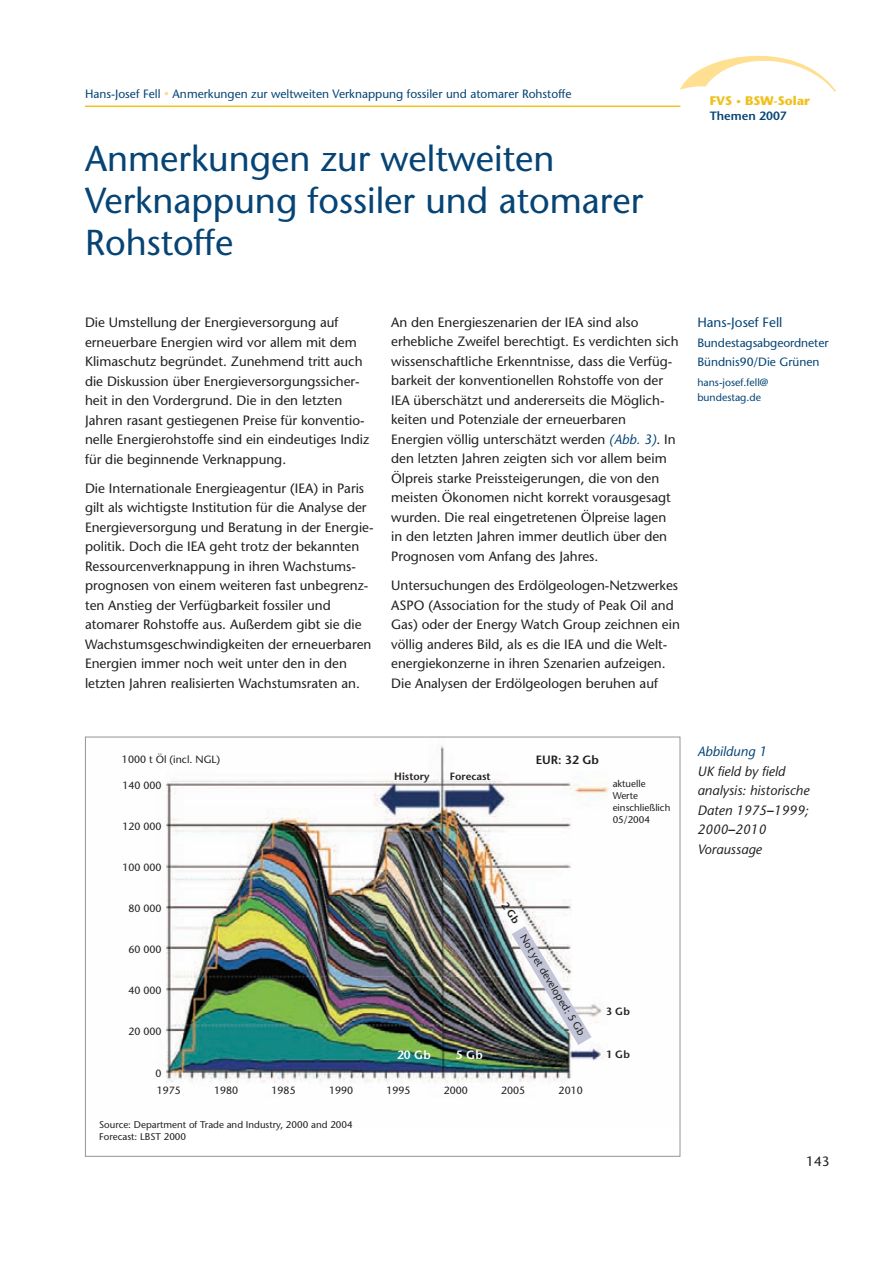
<style>
.page{position:relative;width:893px;height:1263px;background:#fff}
.page>*{position:absolute;margin:0;border:0;box-sizing:border-box;transform-origin:0 0}
.t1{font:36px/42px "Stone Sans";color:#064475}
.t2{font:13.5px/19.5px "Stone Sans";color:#231f20}
.t3{font:italic 13.5px/19.5px "Stone Sans";color:#231f20}
.t4{font:13.5px "Stone Sans";color:#064475}
.t5{font:italic 13.5px "Stone Sans";color:#064475}
.t6{font:700 12.45px "Stone Sans";color:#f0c01d}
.t7{font:12px/19.5px "Stone Sans";color:#064475}
.t8{font:600 12px "Stone Sans";color:#064475}
.t9{font:600 12px "Stone Sans";color:#231f20}
.t10{font:600 12px "Stone Sans";color:#fff}
.t11{font:10.5px/17.2px "Stone Sans";color:#231f20}
.t12{font:10.5px/15px "Stone Sans";color:#064475}
.t13{font:600 10.5px "Stone Sans";color:#231f20}
.t14{font:9.75px/12px "Stone Sans";color:#231f20}
.s1{font-size:9.75px;color:#f7db93}
.s2{font-size:9.75px}
.s3{font-style:italic;color:#064475}
.s4{font-family:"Frutiger";font-weight:700;font-style:normal}
</style>
<div class="page">
<hr style="left:85px;top:106px;width:595px;height:1px;background:#f0c01d">
<svg style="left:680px;top:55px;width:156px;height:37px"></svg>
<img style="left:164px;top:745px;width:445px;height:338px">
<img style="left:501px;top:901px;width:91px;height:144px">
<p class="t7" style="left:85px;top:85px;width:488px">Hans-Josef Fell <span class="s1">•</span> Anmerkungen zur weltweiten Verknappung fossiler und atomarer Rohstoffe</p>
<h1 class="t1" style="left:85px;top:141px;width:560px">Anmerkungen zur weltweiten<br>Verknappung fossiler und atomarer<br>Rohstoffe</h1>
<p class="t6" style="left:710px;top:96px;width:102px">FVS <span class="s2">•</span> BSW-Solar</p>
<p class="t8" style="left:710px;top:111px;width:79px">Themen 2007</p>
<p class="t2" style="left:85px;top:314px;width:286px">Die Umstellung der Energieversorgung auf erneuerbare Energien wird vor allem mit dem Klimaschutz begründet. Zunehmend tritt auch die Diskussion über Energieversorgungssicher - heit in den Vordergrund. Die in den letzten Jahren rasant gestiegenen Preise für konventio - nelle Energierohstoffe sind ein eindeutiges Indiz für die beginnende Verknappung.</p>
<p class="t2" style="left:85px;top:480px;width:290px">Die Internationale Energieagentur (IEA) in Paris gilt als wichtigste Institution für die Analyse der Energieversorgung und Beratung in der Energie - politik. Doch die IEA geht trotz der bekannten Ressour cenverknappung in ihren Wachstums&shy;prognosen von einem weiteren fast unbegrenz - ten Anstieg der Verfügbarkeit fossiler und atomarer Rohstoffe aus. Außerdem gibt sie die Wachstumsgeschwindigkeiten der erneuerbaren Energien immer noch weit unter den in den letzten Jahren realisierten Wachstumsraten an.</p>
<p class="t2" style="left:391px;top:314px;width:289px">An den Energieszenarien der IEA sind also<br>erheb liche Zweifel berechtigt. Es verdichten sich wissenschaftliche Erkenntnisse, dass die Verfüg - barkeit der konventionellen Rohstoffe von der IEA überschätzt und andererseits die Möglich - kei ten und Potenziale der erneuerbaren Energien völlig unterschätzt werden <span class="s3">(Abb. 3)</span>. In den letzten Jahren zeigten sich vor allem beim Ölpreis starke Preissteigerungen, die von den meisten Ökonomen nicht korrekt vorausgesagt wurden. Die real eingetretenen Ölpreise lagen in den letzten Jahren immer deutlich über den Prognosen vom Anfang des Jahres.</p>
<p class="t2" style="left:391px;top:577px;width:290px">Untersuchungen des Erdölgeologen-Netzwerkes ASPO (Association for the study of Peak Oil and Gas) oder der Energy Watch Group zeichnen ein völlig anderes Bild, als es die IEA und die Welt - energiekonzerne in ihren Szenarien aufzei gen.<br>Die Analysen der Erdölgeologen beruhen auf</p>
<p class="t4" style="left:697px;top:317px;width:87px">Hans-Josef Fell</p>
<p class="t7" style="left:697px;top:334px;width:133px">Bundestags abgeord ne ter<br>Bündnis90/Die Grünen</p>
<p class="t12" style="left:697px;top:375px;width:72px">hans-josef.fell@ bundestag.de</p>
<p class="t11" style="left:122px;top:752px;width:100px">1000 t Öl (incl. NGL)</p>
<p class="t9" style="left:536px;top:756px;width:65px">EUR: 32 Gb</p>
<p class="t11" style="left:122px;top:778px;width:41px">140 000</p>
<p class="t11" style="left:122px;top:819px;width:41px">120 000</p>
<p class="t11" style="left:122px;top:860px;width:41px">100 000</p>
<p class="t11" style="left:128px;top:901px;width:35px">80 000</p>
<p class="t11" style="left:128px;top:942px;width:35px">60 000</p>
<p class="t11" style="left:128px;top:983px;width:35px">40 000</p>
<p class="t11" style="left:128px;top:1024px;width:35px">20 000</p>
<p class="t11" style="left:156px;top:1065px;width:27px">0<br>1975</p>
<p class="t13" style="left:394px;top:773px;width:37px">History</p>
<p class="t13" style="left:450px;top:773px;width:42px">Forecast</p>
<p class="t14" style="left:613px;top:779px;width:59px">aktuelle<br>Werte einschließlich<br>05/2004</p>
<p class="t11" style="left:529px;top:932px;width:117px;rotate:59deg">Not yet developed: 5 Gb</p>
<p class="t13" style="left:606px;top:1007px;width:25px">3 Gb</p>
<p class="t10" style="left:397px;top:1050px;width:35px">20 Gb</p>
<p class="t10" style="left:456px;top:1050px;width:28px">5 Gb</p>
<p class="t13" style="left:606px;top:1050px;width:25px">1 Gb</p>
<p class="t11" style="left:214px;top:1083px;width:26px">1980</p>
<p class="t11" style="left:272px;top:1083px;width:26px">1985</p>
<p class="t11" style="left:329px;top:1083px;width:26px">1990</p>
<p class="t11" style="left:386px;top:1083px;width:26px">1995</p>
<p class="t11" style="left:444px;top:1083px;width:26px">2000</p>
<p class="t11" style="left:501px;top:1083px;width:26px">2005</p>
<p class="t11" style="left:559px;top:1083px;width:26px">2010</p>
<p class="t14" style="left:99px;top:1119px;width:255px">Source: Department of Trade and Industry, 2000 and 2004<br>Forecast: LBST 2000</p>
<p class="t5" style="left:697px;top:746px;width:71px">Abbildung 1</p>
<p class="t3" style="left:697px;top:762px;width:113px">UK field by field analysis: historische<br>Daten 1975<span class="s4">–</span>1999;<br>2000<span class="s4">–</span>2010<br>Voraussage</p>
<p class="t2" style="left:806px;top:1152px;width:25px">143</p>
</div>
